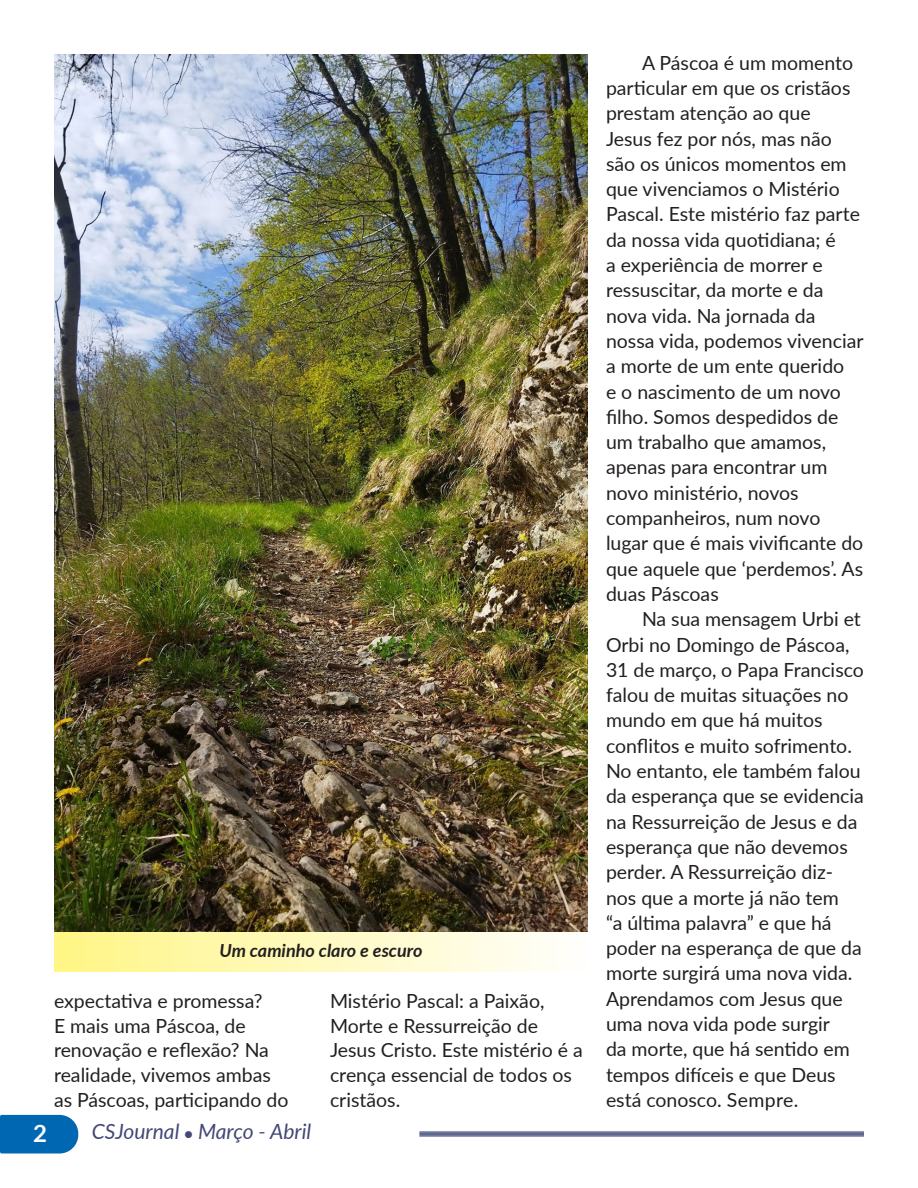
<style>
.page{position:relative;width:918px;height:1188px;background:#fff}
.page>*{position:absolute;margin:0;border:0;box-sizing:border-box;transform-origin:0 0}
.t1{font:700 24px "Lato";color:#fff}
.t2{font:italic 21px "Lato";color:#434776}
.t3{font:19.5px/25.3px "Lato";color:#231f20}
.t4{font:italic 700 18px "Lato";color:#231f20}
</style>
<div class="page">
<div style="left:0;top:1115px;width:78px;height:38px;background:#0068b3"></div>
<hr style="left:419px;top:1132px;width:445px;height:4px;background:#70789b">
<hr style="left:419px;top:1132px;width:445px;height:1px;background:#071653">
<hr style="left:419px;top:1133px;width:445px;height:2px;background:#071653">
<hr style="left:419px;top:1136px;width:445px;height:1px;background:#071653">
<div style="left:54px;top:932px;width:534px;height:40px;background:linear-gradient(to right,#fff684,#fffefd)"></div>
<img style="left:54px;top:54px;width:534px;height:878px">
<p class="t4" style="left:220px;top:937px;width:204px">Um caminho claro e escuro</p>
<p class="t3" style="left:54px;top:988px;width:236px;line-height:24.8px">expectativa e promessa?<br>E mais uma Páscoa, de renovação e reflexão? Na realidade, vivemos ambas as Páscoas, participando do</p>
<p class="t3" style="left:330px;top:988px;width:254px;line-height:24.8px">Mistério Pascal: a Paixão,<br>Morte e Ressurreição de<br>Jesus Cristo. Este mistério é a crença essencial de todos os cristãos.</p>
<p class="t1" style="left:33px;top:1116px;width:15px">2</p>
<p class="t2" style="left:92px;top:1117px;width:221px">CSJournal ● Março - Abril</p>
<p class="t3" style="left:606px;top:49px;width:259px;text-indent:36px">A Páscoa é um momento particular em que os cristãos prestam atenção ao que<br>Jesus fez por nós, mas não são os únicos momentos em que vivenciamos o Mistério<br>Pascal. Este mistério faz parte da nossa vida quotidiana; é<br>a experiência de morrer e ressuscitar, da morte e da nova vida. Na jornada da nossa vida, podemos vivenciar a morte de um ente querido<br>e o nascimento de um novo filho. Somos despedidos de um trabalho que amamos, apenas para encontrar um novo ministério, novos companheiros, num novo lugar que é mais vivificante do que aquele que ‘perdemos’. As duas Páscoas</p>
<p class="t3" style="left:606px;top:606px;width:260px;text-indent:36px">Na sua mensagem Urbi et<br>Orbi no Domingo de Páscoa,<br>31 de março, o Papa Francisco falou de muitas situações no mundo em que há muitos conflitos e muito sofrimento.<br>No entanto, ele também falou da esperança que se evidencia na Ressurreição de Jesus e da esperança que não devemos perder. A Ressurreição diz&shy;nos que a morte já não tem<br>“a última palavra” e que há poder na esperança de que da morte surgirá uma nova vida.<br>Aprendamos com Jesus que uma nova vida pode surgir<br>da morte, que há sentido em tempos difíceis e que Deus está conosco. Sempre.</p>
</div>
